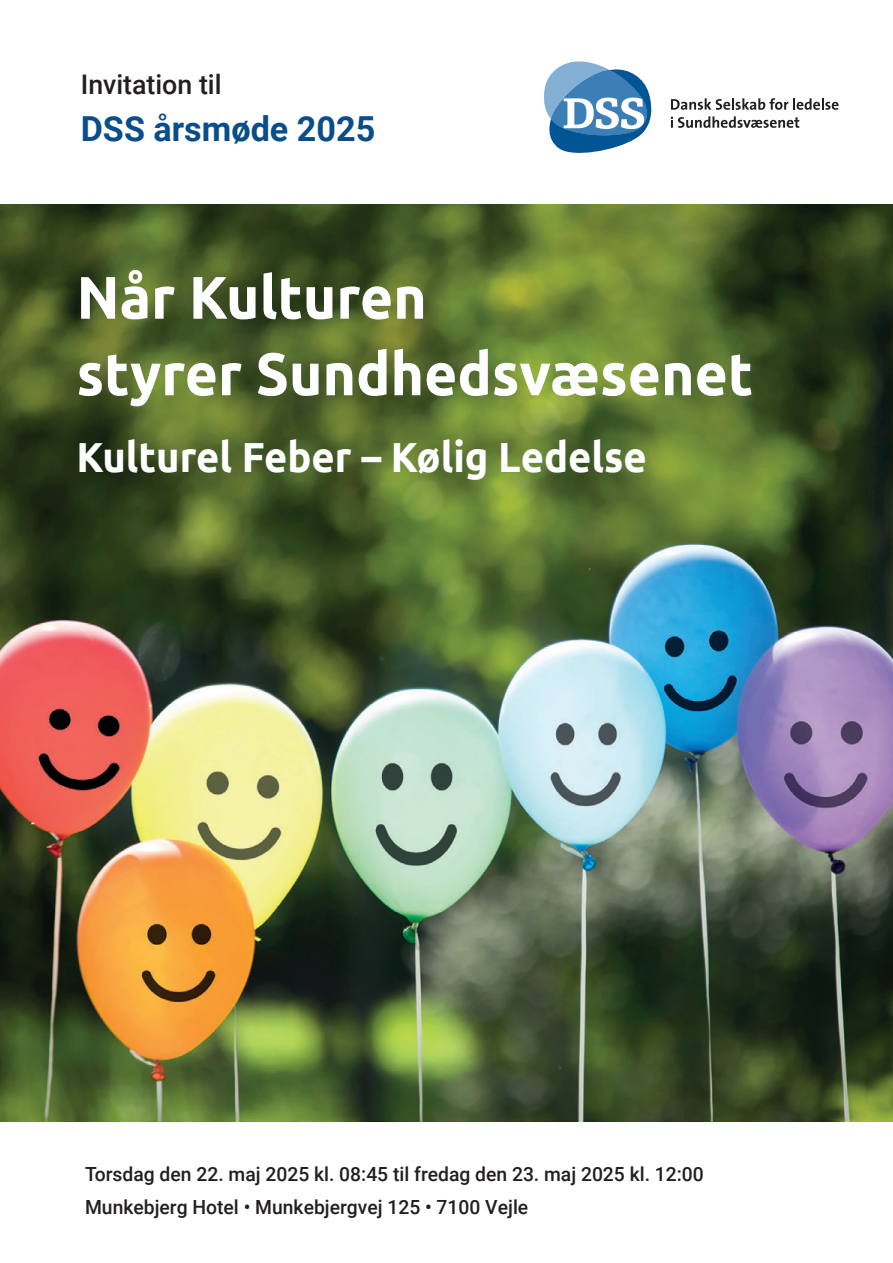
<style>
.page{position:relative;width:893px;height:1263px;background:#fff}
.page>*{position:absolute;margin:0;border:0;box-sizing:border-box;transform-origin:0 0}
.t1{font:700 60px/76.5px "Ubuntu";color:#fff;scale:.95 1}
.t2{font:700 42px "Ubuntu";color:#fff;scale:.95 1}
.t3{font:700 34.5px "Roboto";color:#0a4d8b}
.t4{font:500 27px "Roboto";color:#231f20}
.t5{font:500 19.5px/33px "Roboto";color:#231f20}
</style>
<div class="page">
<img style="left:0;top:204px;width:893px;height:918px">
<svg style="left:544px;top:61px;width:108px;height:92px"></svg>
<svg style="left:671px;top:98px;width:167px;height:12px"></svg>
<svg style="left:671px;top:116px;width:128px;height:12px"></svg>
<h3 class="t4" style="left:81px;top:65px;width:142px">Invitation til</h3>
<h3 class="t3" style="left:81px;top:104px;width:296px">DSS årsmøde 2025</h3>
<h1 class="t1" style="left:77px;top:258px;width:714px">Når Kulturen<br>styrer Sundhedsvæsenet</h1>
<h2 class="t2" style="left:77px;top:431px;width:602px">Kulturel Feber – Kølig Ledelse</h2>
<p class="t5" style="left:85px;top:1157px;width:620px">Torsdag den 22. maj 2025 kl. 08:45 til fredag den 23. maj 2025 kl. 12:00<br>Munkebjerg Hotel • Munkebjergvej 125 • 7100 Vejle</p>
</div>
